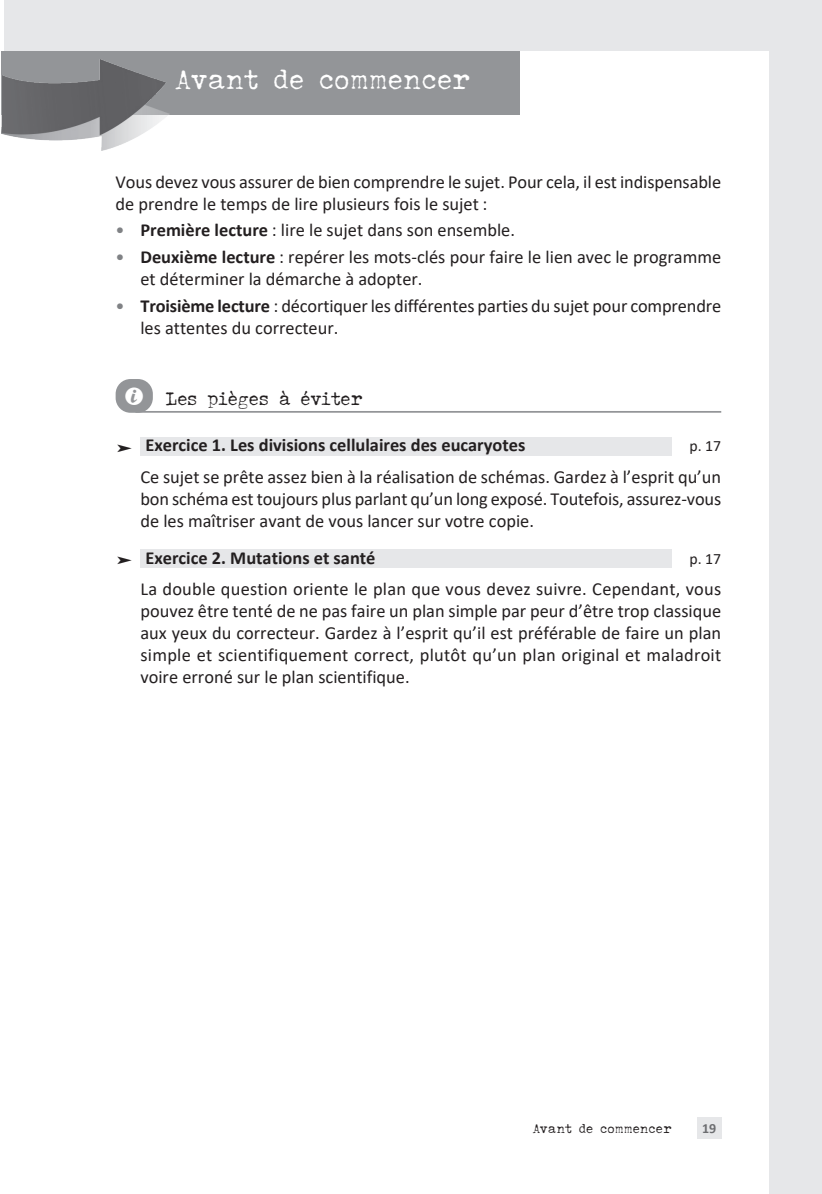
<style>
.page{position:relative;width:822px;height:1194px;background:#fff}
.page>*{position:absolute;margin:0;border:0;box-sizing:border-box;transform-origin:0 0}
.t1{font:26.25px "John Doe";color:#fff}
.t2{font:18.38px/21.9px "Calibri";color:#231f20}
.t3{font:700 18.38px "Calibri";color:#231f20}
.t4{font:17.5px "John Doe";color:#231f20}
.t5{font:17.5px "Web Hosting Hub Glyphs";color:#fff}
.t6{font:15.75px "Calibri";color:#231f20}
.t7{font:700 14px "Calibri";color:#6c6d70}
.t8{font:12.25px "John Doe";letter-spacing:.01em;color:#231f20}
.s1{color:#808285}
.s2{font-weight:700}
</style>
<div class="page">
<div style="left:4px;top:0;width:817px;height:1193px;background:#e6e7e9"></div>
<div style="left:4px;top:51px;width:764px;height:1142px;background:#fff"></div>
<div style="left:697px;top:1117px;width:24px;height:21px;background:#e6e7e9"></div>
<div style="left:1px;top:51px;width:519px;height:63px;background:#939598"></div>
<div style="left:116px;top:379px;width:37px;height:34px;background:#939598;border-radius:15px"></div>
<hr style="left:135px;top:411px;width:586px;height:2px;background:#939598">
<div style="left:140px;top:437px;width:531px;height:19px;background:#e6e7e9"></div>
<div style="left:140px;top:550px;width:531px;height:18px;background:#e6e7e9"></div>
<img style="left:1px;top:60px;width:169px;height:91px">
<h1 class="t1" style="left:175px;top:63px;width:297px">Avant de commencer</h1>
<p class="t2" style="left:116px;top:170px;width:607px">Vous devez vous assurer de bien comprendre le sujet. Pour cela, il est indispensable de prendre le temps de lire plusieurs fois le sujet :</p>
<p class="t2" style="left:116px;top:219px;width:401px"><span class="s1">•</span> <span class="s2">Première lecture</span> : lire le sujet dans son ensemble.</p>
<p class="t2" style="left:140px;top:246px;width:582px;text-indent:-25px"><span class="s1">•</span> <span class="s2">Deuxième lecture</span> : repérer les mots-clés pour faire le lien avec le programme et déterminer la démarche à adopter.</p>
<p class="t2" style="left:140px;top:294px;width:582px;text-indent:-25px"><span class="s1">•</span> <span class="s2">Troisième lecture</span> : décortiquer les différentes parties du sujet pour comprendre les attentes du correcteur.</p>
<p class="t5" style="left:125px;top:388px;width:19px">׀</p>
<p class="t4" style="left:165px;top:387px;width:199px">Les pièges à éviter</p>
<p class="t3" style="left:116px;top:433px;width:411px">➤ Exercice 1. Les divisions cellulaires des eucaryotes</p>
<p class="t6" style="left:689px;top:435px;width:33px">p. 17</p>
<p class="t2" style="left:140px;top:465px;width:582px;text-align:justify">Ce sujet se prête assez bien à la réalisation de schémas. Gardez à l’esprit qu’un bon schéma est toujours plus parlant qu’un long exposé. Toutefois, assurez-vous de les maîtriser avant de vous lancer sur votre copie.</p>
<p class="t3" style="left:116px;top:545px;width:261px">➤ Exercice 2. Mutations et santé</p>
<p class="t6" style="left:689px;top:547px;width:33px">p. 17</p>
<p class="t2" style="left:140px;top:578px;width:582px;text-align:justify">La double question oriente le plan que vous devez suivre. Cependant, vous pouvez être tenté de ne pas faire un plan simple par peur d’être trop classique aux yeux du correcteur. Gardez à l’esprit qu’il est préférable de faire un plan simple et scientifiquement correct, plutôt qu’un plan original et maladroit voire erroné sur le plan scientifique.</p>
<p class="t8" style="left:532px;top:1120px;width:140px">Avant de commencer</p>
<p class="t7" style="left:702px;top:1119px;width:16px">19</p>
</div>
